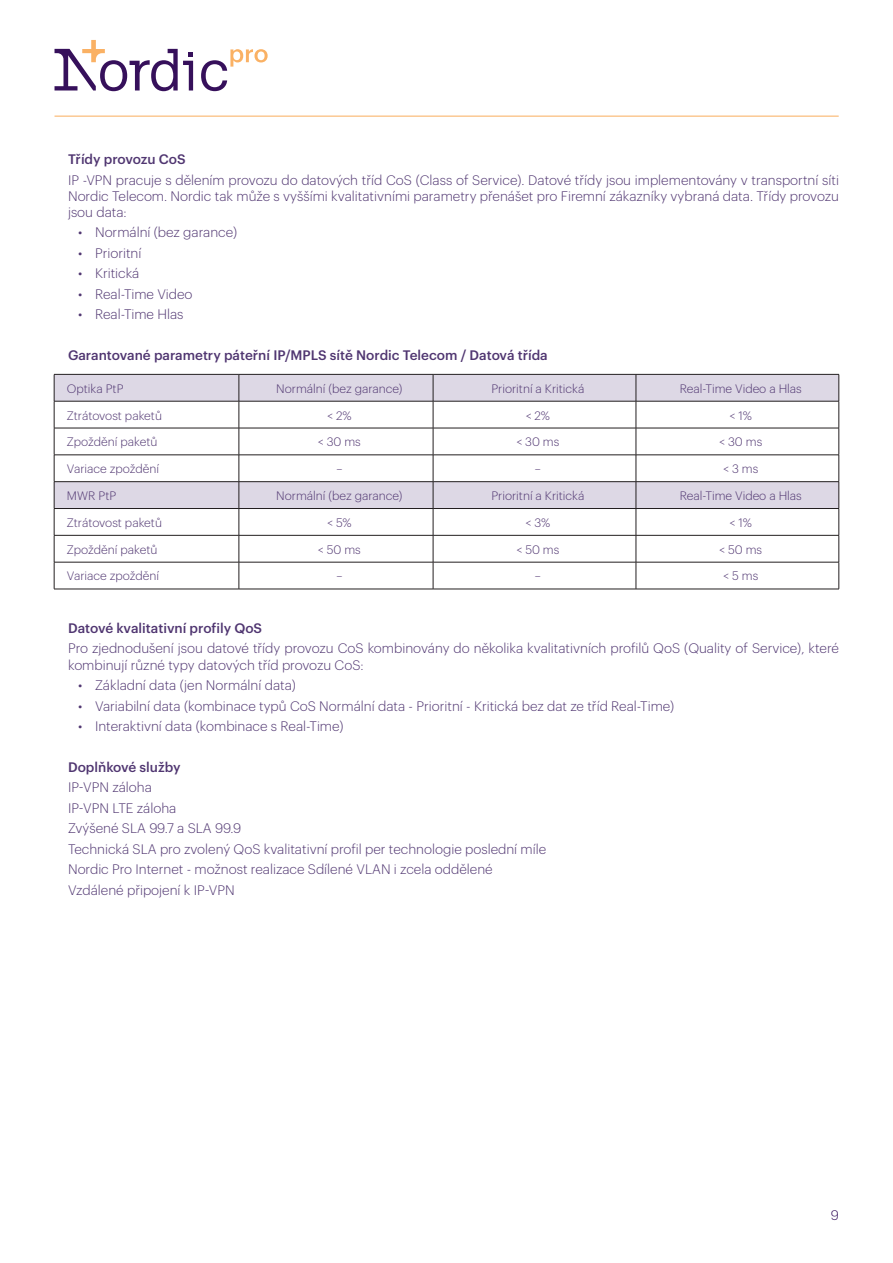
<style>
.page{position:relative;width:893px;height:1263px;background:#fff}
.page>*{position:absolute;margin:0;border:0;box-sizing:border-box;transform-origin:0 0}
.t1{font:300 13.5px/20.4px "Graphik";color:#503671}
.t2{font:500 13.5px "Graphik";color:#503671}
.t3{font:300 13.5px "Graphik";color:#36105b}
.t4{font:300 12px "Graphik";color:#503671}
</style>
<div class="page">
<hr style="left:55px;top:115px;width:784px;height:2px;background:#fab164">
<svg style="left:55px;top:40px;width:138px;height:51px"></svg>
<svg style="left:201px;top:49px;width:67px;height:42px"></svg>
<svg style="left:54px;top:374px;width:786px;height:215px"></svg>
<hr style="left:54px;top:589px;width:185px;height:1px;background:#231f20">
<hr style="left:239px;top:589px;width:194px;height:1px;background:#231f20">
<hr style="left:433px;top:589px;width:203px;height:1px;background:#231f20">
<hr style="left:636px;top:589px;width:203px;height:1px;background:#231f20">
<p class="t2" style="left:68px;top:149px;width:119px">Třídy provozu CoS</p>
<p class="t1" style="left:68px;top:171px;width:772px;line-height:16.2px;text-align:justify">IP -VPN pracuje s dělením provozu do datových tříd CoS (Class of Service). Datové třídy jsou implementovány v transportní síti Nordic Telecom. Nordic tak může s vyššími kvalitativními parametry přenášet pro Firemní zákazníky vybraná data. Třídy provozu jsou data:</p>
<p class="t1" style="left:78px;top:221px;width:161px">• Normální (bez garance)</p>
<p class="t1" style="left:78px;top:242px;width:65px">• Prioritní</p>
<p class="t1" style="left:78px;top:262px;width:63px">• Kritická</p>
<p class="t1" style="left:78px;top:283px;width:116px">• Real-Time Video</p>
<p class="t1" style="left:78px;top:303px;width:107px">• Real-Time Hlas</p>
<p class="t2" style="left:68px;top:345px;width:481px">Garantované parametry páteřní IP/MPLS sítě Nordic Telecom / Datová třída</p>
<p class="t4" style="left:67px;top:380px;width:58px">Optika PtP</p>
<p class="t4" style="left:276px;top:380px;width:128px">Normální (bez garance)</p>
<p class="t4" style="left:491px;top:380px;width:95px">Prioritní a Kritická</p>
<p class="t4" style="left:680px;top:380px;width:124px">Real-Time Video a Hlas</p>
<p class="t4" style="left:67px;top:406px;width:97px">Ztrátovost paketů</p>
<p class="t4" style="left:327px;top:406px;width:26px">&lt; 2%</p>
<p class="t4" style="left:526px;top:406px;width:26px">&lt; 2%</p>
<p class="t4" style="left:729px;top:406px;width:24px">&lt; 1%</p>
<p class="t4" style="left:67px;top:433px;width:92px">Zpoždění paketů</p>
<p class="t4" style="left:318px;top:433px;width:45px">&lt; 30 ms</p>
<p class="t4" style="left:516px;top:433px;width:45px">&lt; 30 ms</p>
<p class="t4" style="left:719px;top:433px;width:45px">&lt; 30 ms</p>
<p class="t4" style="left:67px;top:460px;width:94px">Variace zpoždění</p>
<p class="t4" style="left:336px;top:460px;width:8px">–</p>
<p class="t4" style="left:535px;top:460px;width:8px">–</p>
<p class="t4" style="left:723px;top:460px;width:37px">&lt; 3 ms</p>
<p class="t4" style="left:67px;top:487px;width:51px">MWR PtP</p>
<p class="t4" style="left:276px;top:487px;width:128px">Normální (bez garance)</p>
<p class="t4" style="left:491px;top:487px;width:95px">Prioritní a Kritická</p>
<p class="t4" style="left:680px;top:487px;width:124px">Real-Time Video a Hlas</p>
<p class="t4" style="left:67px;top:514px;width:97px">Ztrátovost paketů</p>
<p class="t4" style="left:327px;top:514px;width:26px">&lt; 5%</p>
<p class="t4" style="left:525px;top:514px;width:26px">&lt; 3%</p>
<p class="t4" style="left:729px;top:514px;width:24px">&lt; 1%</p>
<p class="t4" style="left:67px;top:540px;width:92px">Zpoždění paketů</p>
<p class="t4" style="left:318px;top:540px;width:44px">&lt; 50 ms</p>
<p class="t4" style="left:516px;top:540px;width:44px">&lt; 50 ms</p>
<p class="t4" style="left:719px;top:540px;width:44px">&lt; 50 ms</p>
<p class="t4" style="left:67px;top:567px;width:94px">Variace zpoždění</p>
<p class="t4" style="left:336px;top:567px;width:8px">–</p>
<p class="t4" style="left:535px;top:567px;width:8px">–</p>
<p class="t4" style="left:723px;top:567px;width:37px">&lt; 5 ms</p>
<p class="t2" style="left:68px;top:618px;width:196px">Datové kvalitativní profily QoS</p>
<p class="t1" style="left:68px;top:639px;width:772px;line-height:16.2px">Pro zjednodušení jsou datové třídy provozu CoS kombinovány do několika kvalitativních profilů QoS (Quality of Service), které kombinují různé typy datových tříd provozu CoS:</p>
<p class="t1" style="left:78px;top:674px;width:219px">• Základní data (jen Normální data)</p>
<p class="t1" style="left:78px;top:694px;width:598px">• Variabilní data (kombinace typů CoS Normální data - Prioritní - Kritická bez dat ze tříd Real-Time)</p>
<p class="t1" style="left:78px;top:715px;width:267px">• Interaktivní data (kombinace s Real-Time)</p>
<p class="t2" style="left:68px;top:757px;width:114px">Doplňkové služby</p>
<p class="t1" style="left:68px;top:776px;width:480px">IP-VPN záloha<br>IP-VPN LTE záloha<br>Zvýšené SLA 99.7 a SLA 99.9<br>Technická SLA pro zvolený QoS kvalitativní profil per technologie poslední míle Nordic Pro Internet - možnost realizace Sdílené VLAN i zcela oddělené Vzdálené připojení k IP-VPN</p>
<p class="t3" style="left:831px;top:1205px;width:10px">9</p>
</div>
